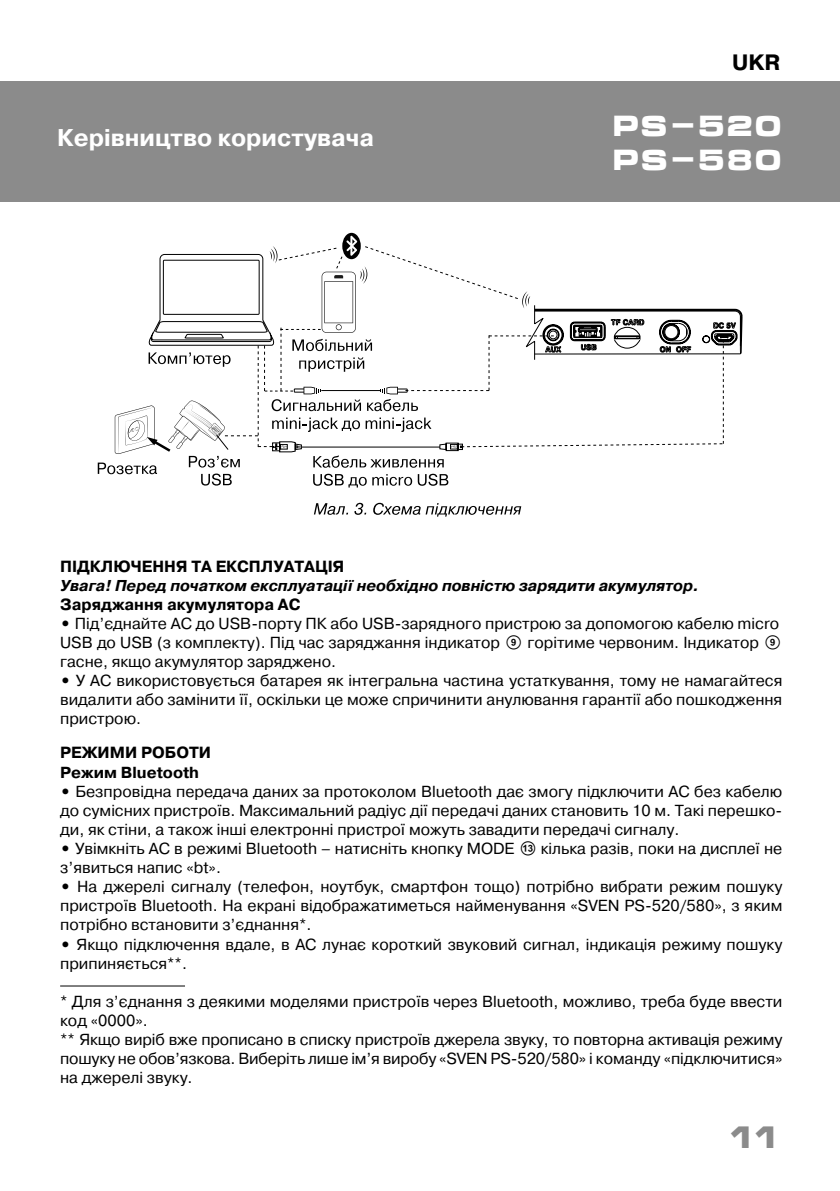
<style>
.page{position:relative;width:840px;height:1191px;background:#fff}
.page>*{position:absolute;margin:0;border:0;box-sizing:border-box;transform-origin:0 0}
.t1{font:700 30px "Micra";color:#8b8b8b}
.t2{font:700 28.2px/34px "Micra";color:#fff}
.t3{font:700 24.2px "Pragmatica";color:#fff}
.t4{font:700 22.2px "Pragmatica";color:#000}
.t5{font:700 16.2px "Pragmatica";color:#000}
.t6{font:16px/19px "Pragmatica";color:#000}
.t7{font:700 16px "Pragmatica";color:#000}
.t8{font:italic 700 15.8px "Pragmatica";color:#000}
.s1{font-weight:700}
.s2{font-family:"SVEN"}
</style>
<div class="page">
<div style="left:0;top:81px;width:839px;height:121px;background:#8b8b8b"></div>
<hr style="left:60px;top:985px;width:125px;height:1px;background:#000">
<svg style="left:342px;top:233px;width:18px;height:26px"></svg>
<svg style="left:314px;top:503px;width:34px;height:12px"></svg>
<svg style="left:354px;top:503px;width:12px;height:12px"></svg>
<svg style="left:373px;top:503px;width:148px;height:13px"></svg>
<svg style="left:98px;top:236px;width:644px;height:251px"></svg>
<h3 class="t3" style="left:57px;top:122px;width:318px">Керівництво користувача</h3>
<h3 class="t4" style="left:731px;top:47px;width:50px">UKR</h3>
<h2 class="t2" style="left:611px;top:108px;width:172px">PS-520<br>PS-580</h2>
<p class="t5" style="left:60px;top:556px;width:285px">ПІДКЛЮЧЕННЯ ТА ЕКСПЛУАТАЦІЯ</p>
<p class="t8" style="left:60px;top:575px;width:640px">Увага! Перед початком експлуатації необхідно повністю зарядити акумулятор.</p>
<p class="t5" style="left:60px;top:594px;width:242px">Заряджання акумулятора АС</p>
<p class="t6" style="left:60px;top:614px;width:723px"><span class="s1">•</span> Під’єднайте АС до USB-порту ПК або USB-зарядного пристрою за допомогою кабелю micro<br>USB до USB (з комплекту). Під час заряджання індикатор <span class="s2">i</span> горітиме червоним. Індикатор <span class="s2">i </span>гасне, якщо акумулятор заряджено.</p>
<p class="t6" style="left:60px;top:672px;width:723px;text-align:justify"><span class="s1">•</span> У АС використовується батарея як інтегральна частина устаткування, тому не намагайтеся видалити або замінити її, оскільки це може спричинити анулювання гарантії або пошкодження пристрою.</p>
<p class="t5" style="left:60px;top:742px;width:152px">РЕЖИМИ РОБОТИ</p>
<p class="t7" style="left:60px;top:761px;width:140px">Режим Bluetooth</p>
<p class="t6" style="left:60px;top:782px;width:723px;text-align:justify"><span class="s1">•</span> Безпровідна передача даних за протоколом Bluetooth дає змогу підключити АС без кабелю до сумісних пристроїв. Максимальний радіус дії передачі даних становить 10 м. Такі перешко&shy;ди, як стіни, а також інші електронні пристрої можуть завадити передачі сигналу.</p>
<p class="t6" style="left:60px;top:839px;width:723px"><span class="s1">•</span> Увімкніть АС в режимі Bluetooth – натисніть кнопку МODE <span class="s2">m</span> кілька разів, поки на дисплеї не з’явиться напис «bt».</p>
<p class="t6" style="left:60px;top:877px;width:723px;text-align:justify"><span class="s1">•</span> На джерелі сигналу (телефон, ноутбук, смартфон тощо) потрібно вибрати режим пошуку пристроїв Bluetooth. На екрані відображатиметься найменування «SVEN PS-520/580», з яким потрібно встановити з’єднання*.</p>
<p class="t6" style="left:60px;top:935px;width:723px"><span class="s1">•</span> Якщо підключення вдале, в АС лунає короткий звуковий сигнал, індикація режиму пошуку припиняється**.</p>
<p class="t6" style="left:60px;top:992px;width:723px">* Для з’єднання з деякими моделями пристроїв через Bluetooth, можливо, треба буде ввести код «0000».<br>** Якщо виріб вже прописано в списку пристроїв джерела звуку, то повторна активація режиму пошуку не обов’язкова. Виберіть лише ім’я виробу «SVEN PS-520/580» і команду «підключитися» на джерелі звуку.</p>
<h1 class="t1" style="left:725px;top:1121px;width:56px">11</h1>
</div>
